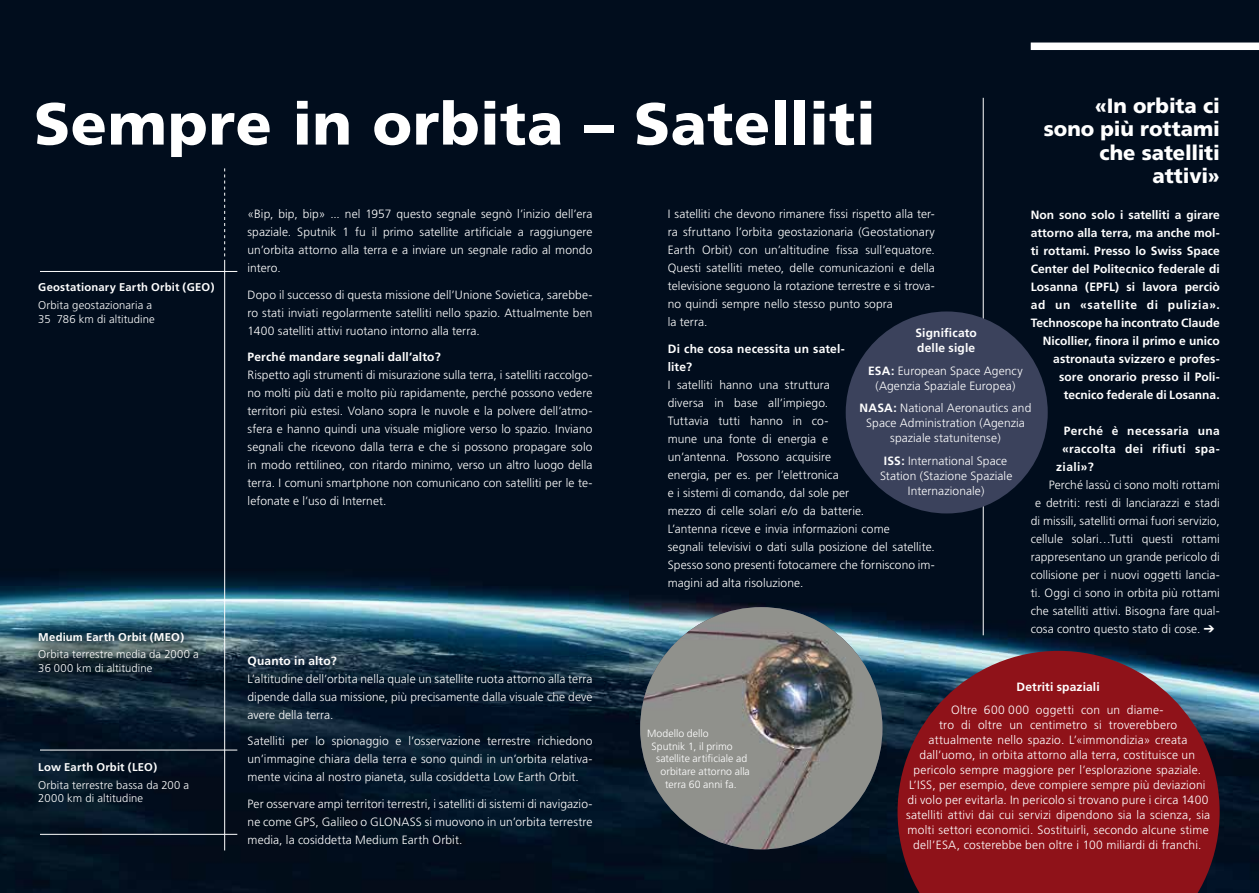
<style>
.page{position:relative;width:1259px;height:893px;background:#fff}
.page>*{position:absolute;margin:0;border:0;box-sizing:border-box;transform-origin:0 0}
.t1{font:900 59.25px "Frutiger CE";letter-spacing:.01em;color:#fff}
.t2{font:900 20.7px/23.2px "Frutiger CE";color:#fff;text-align:right}
.t3{font:300 12px/18px "Frutiger";letter-spacing:.005em;color:#fff;text-align:justify}
.t4{font:300 12px/15px "Frutiger CE";letter-spacing:.01em;color:#fff;text-align:center}
.t5{font:700 12px/18px "Frutiger CE";letter-spacing:.005em;color:#fff}
.t6{font:700 12px "Frutiger CE";letter-spacing:.035em;color:#fff}
.t7{font:300 11.25px/13.5px "Frutiger CE";letter-spacing:.01em;color:#fff}
.t8{font:700 11.25px "Frutiger CE";letter-spacing:.015em;color:#fff}
.t9{font:300 10.5px "Frutiger CE";color:#fff}
.s1{font-weight:700}
</style>
<div class="page">
<img style="left:0;top:0;width:1259px;height:893px">
<hr style="left:224px;top:260px;width:1px;height:590px;background:#fff">
<svg style="left:224px;top:168px;width:1px;height:88px"></svg>
<hr style="left:40px;top:834px;width:197px;height:1px;background:#fff">
<hr style="left:40px;top:750px;width:197px;height:1px;background:#fff">
<hr style="left:40px;top:271px;width:197px;height:1px;background:#fff">
<div style="left:24px;top:617px;width:190px;height:70px;background:#000;opacity:.75"></div>
<img style="left:640px;top:607px;width:242px;height:242px;border-radius:121px">
<svg style="left:897px;top:651px;width:322px;height:242px;background:#811e27"></svg>
<hr style="left:983px;top:98px;width:1px;height:537px;background:#fff">
<div style="left:845px;top:311px;width:202px;height:202px;background:#3b425c;border-radius:50%"></div>
<div style="left:1030px;top:43px;width:229px;height:7px;background:#fff"></div>
<h1 class="t1" style="left:34px;top:89px;width:843px">Sempre in orbita – Satelliti</h1>
<h2 class="t2" style="left:1044px;top:94px;width:178px">«In orbita ci sono più rottami che satelliti attivi»</h2>
<p class="t3" style="left:668px;top:205px;width:269px;text-align:left">I satelliti che devono rimanere fissi rispetto alla ter&shy;ra sfruttano l’orbita geostazionaria (Geostationary Earth Orbit) con un’altitudine fissa sull’equatore.<br>Questi satelliti meteo, delle comunicazioni e della televisione seguono la rotazione terrestre e si trova&shy;no quindi sempre nello stesso punto sopra<br>la terra.</p>
<p class="t5" style="left:668px;top:340px;width:178px">Di che cosa necessita un satel&shy;lite?</p>
<p class="t3" style="left:668px;top:376px;width:269px;text-align:left">I satelliti hanno una struttura<br>diversa in base all’impiego.<br>Tuttavia tutti hanno in co-<br>mune una fonte di energia e<br>un’antenna. Possono acquisire<br>energia, per es. per l’elettronica<br>e i sistemi di comando, dal sole per<br>mezzo di celle solari e/o da batterie.<br>L’antenna riceve e invia informazioni come<br>segnali televisivi o dati sulla posizione del satellite.<br>Spesso sono presenti fotocamere che forniscono im&shy;magini ad alta risoluzione.</p>
<p class="t3" style="left:247px;top:205px;width:346px">«Bip, bip, bip» ... nel 1957 questo segnale segnò l’inizio dell’era spaziale. Sputnik 1 fu il primo satellite artificiale a raggiungere un’orbita attorno alla terra e a inviare un segnale radio al mondo intero.</p>
<p class="t3" style="left:247px;top:286px;width:346px">Dopo il successo di questa missione dell’Unione Sovietica, sarebbe&shy;ro stati inviati regolarmente satelliti nello spazio. Attualmente ben 1400 satelliti attivi ruotano intorno alla terra.</p>
<p class="t5" style="left:247px;top:348px;width:195px">Perché mandare segnali dall’alto?</p>
<p class="t3" style="left:247px;top:366px;width:346px">Rispetto agli strumenti di misurazione sulla terra, i satelliti raccolgo&shy;no molti più dati e molto più rapidamente, perché possono vedere territori più estesi. Volano sopra le nuvole e la polvere dell’atmo&shy;sfera e hanno quindi una visuale migliore verso lo spazio. Inviano segnali che ricevono dalla terra e che si possono propagare solo in modo rettilineo, con ritardo minimo, verso un altro luogo della terra. I comuni smartphone non comunicano con satelliti per le te&shy;lefonate e l’uso di Internet.</p>
<p class="t5" style="left:1030px;top:205px;width:191px;text-align:right">Non sono solo i satelliti a girare attorno alla terra, ma anche mol&shy;ti rottami. Presso lo Swiss Space<br>Center del Politecnico federale di<br>Losanna (EPFL) si lavora perciò ad un «satellite di pulizia».<br>Technoscope ha incontrato Claude<br>Nicollier, finora il primo e unico astronauta svizzero e profes&shy;sore onorario presso il Poli&shy;tecnico federale di Losanna.</p>
<p class="t6" style="left:1063px;top:423px;width:158px">Perché è necessaria una</p>
<p class="t6" style="left:1062px;top:441px;width:159px">«raccolta dei rifiuti spa-</p>
<p class="t5" style="left:1056px;top:457px;width:39px">ziali»?</p>
<p class="t4" style="left:1048px;top:477px;width:172px">Perché lassù ci sono molti rottami</p>
<p class="t4" style="left:1035px;top:495px;width:186px">e detriti: resti di lanciarazzi e stadi</p>
<p class="t4" style="left:1030px;top:513px;width:190px">di missili, satelliti ormai fuori servizio,</p>
<p class="t4" style="left:1030px;top:531px;width:191px">cellule solari…Tutti questi rottami</p>
<p class="t4" style="left:1030px;top:549px;width:191px">rappresentano un grande pericolo di</p>
<p class="t4" style="left:1030px;top:567px;width:190px">collisione per i nuovi oggetti lancia-</p>
<p class="t4" style="left:1030px;top:585px;width:190px">ti. Oggi ci sono in orbita più rottami</p>
<p class="t4" style="left:1030px;top:603px;width:190px">che satelliti attivi. Bisogna fare qual-</p>
<p class="t4" style="left:1030px;top:621px;width:185px">cosa contro questo stato di cose. ➔</p>
<p class="t8" style="left:38px;top:281px;width:178px">Geostationary Earth Orbit (GEO)</p>
<p class="t7" style="left:38px;top:298px;width:118px">Orbita geostazionaria a<br>35 786 km di altitudine</p>
<p class="t5" style="left:915px;top:325px;width:63px;line-height:15px">Significato delle sigle</p>
<p class="t4" style="left:868px;top:363px;width:156px"><span class="s1">ESA:</span> European Space Agency (Agenzia Spaziale Europea)</p>
<p class="t4" style="left:859px;top:400px;width:173px"><span class="s1">NASA:</span> National Aeronautics and<br>Space Administration (Agenzia spaziale statunitense)</p>
<p class="t4" style="left:880px;top:453px;width:134px"><span class="s1">ISS:</span> International Space<br>Station (Stazione Spaziale<br>Internazionale)</p>
<p class="t8" style="left:38px;top:630px;width:147px">Medium Earth Orbit (MEO)</p>
<p class="t7" style="left:38px;top:648px;width:162px">Orbita terrestre media da 2000 a<br>36 000 km di altitudine</p>
<p class="t5" style="left:247px;top:651px;width:91px">Quanto in alto?</p>
<p class="t3" style="left:247px;top:669px;width:346px">L’altitudine dell’orbita nella quale un satellite ruota attorno alla terra dipende dalla sua missione, più precisamente dalla visuale che deve avere della terra.</p>
<p class="t3" style="left:247px;top:732px;width:346px">Satelliti per lo spionaggio e l’osservazione terrestre richiedono un’immagine chiara della terra e sono quindi in un’orbita relativa&shy;mente vicina al nostro pianeta, sulla cosiddetta Low Earth Orbit.</p>
<p class="t3" style="left:247px;top:795px;width:346px">Per osservare ampi territori terrestri, i satelliti di sistemi di navigazio&shy;ne come GPS, Galileo o GLONASS si muovono in un’orbita terrestre media, la cosiddetta Medium Earth Orbit.</p>
<p class="t5" style="left:1016px;top:678px;width:85px">Detriti spaziali</p>
<p class="t4" style="left:906px;top:702px;width:305px">Oltre 600 000 oggetti con un diame-<br>tro di oltre un centimetro si troverebbero attualmente nello spazio. L’«immondizia» creata dall’uomo, in orbita attorno alla terra, costituisce un pericolo sempre maggiore per l’esplorazione spaziale.<br>L’ISS, per esempio, deve compiere sempre più deviazioni di volo per evitarla. In pericolo si trovano pure i circa 1400 satelliti attivi dai cui servizi dipendono sia la scienza, sia molti settori economici. Sostituirli, secondo alcune stime dell’ESA, costerebbe ben oltre i 100 miliardi di franchi.</p>
<p class="t9" style="left:647px;top:727px;width:63px">Modello dello</p>
<p class="t9" style="left:651px;top:740px;width:83px">Sputnik 1, il primo</p>
<p class="t9" style="left:656px;top:752px;width:93px">satellite artificiale ad</p>
<p class="t9" style="left:660px;top:765px;width:91px">orbitare attorno alla</p>
<p class="t9" style="left:665px;top:778px;width:73px">terra 60 anni fa.</p>
<p class="t8" style="left:38px;top:760px;width:120px">Low Earth Orbit (LEO)</p>
<p class="t7" style="left:38px;top:778px;width:152px">Orbita terrestre bassa da 200 a<br>2000 km di altitudine</p>
</div>
